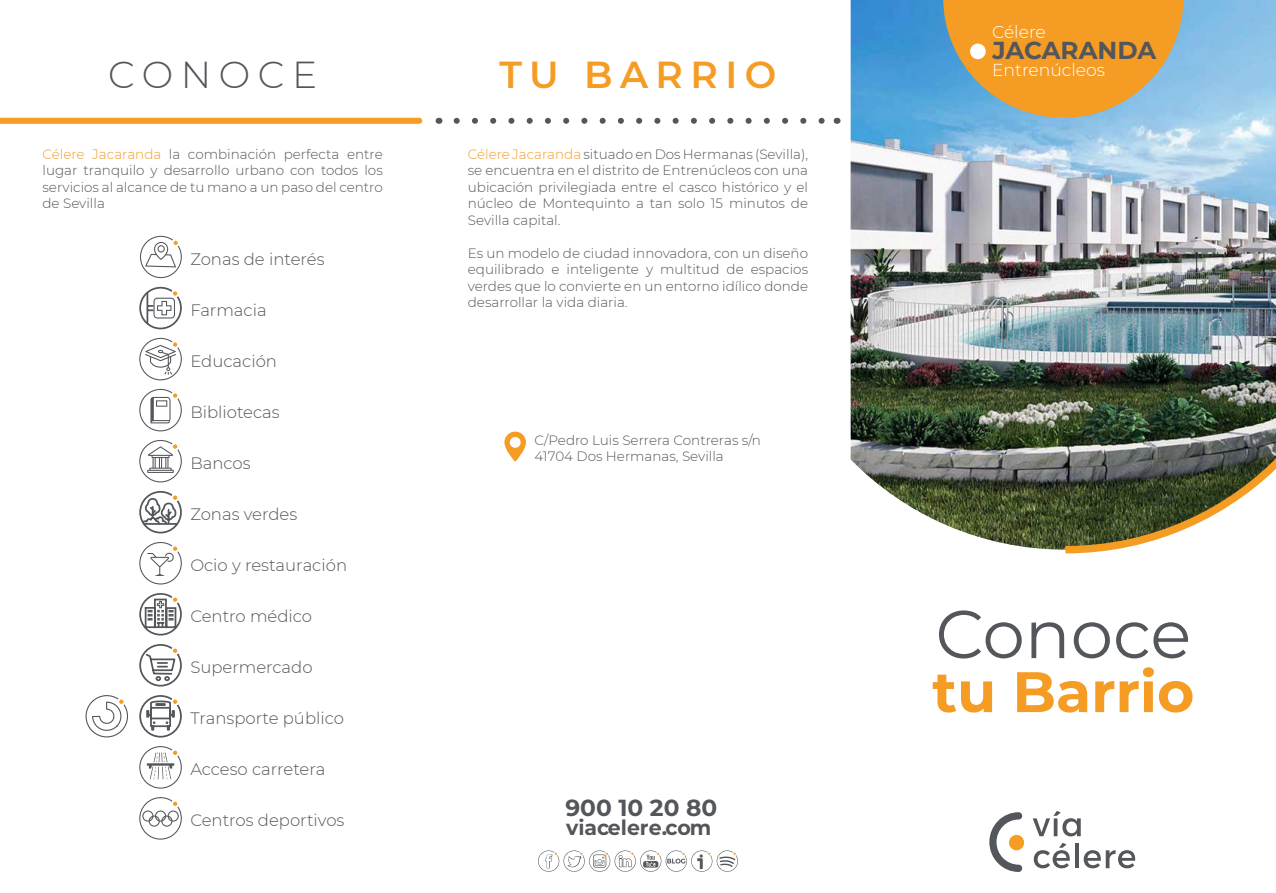
<style>
.page{position:relative;width:1276px;height:893px;background:#fff}
.page>*{position:absolute;margin:0;border:0;box-sizing:border-box;transform-origin:0 0}
.t1{font:67.5px "Montserrat";color:#53565a}
.t2{font:700 57px "Montserrat";color:#f59c24}
.t3{font:600 37.5px "Montserrat";letter-spacing:.2em;color:#f59c24}
.t4{font:300 37.5px "Montserrat";letter-spacing:.2em;color:#53565a}
.t5{font:700 24.6px "Montserrat";letter-spacing:-.005em;color:#53565a}
.t6{font:700 23.25px "Montserrat";color:#53565a}
.t7{font:700 21px "Montserrat";color:#53565a}
.t8{font:300 17.25px "Montserrat";color:#fff}
.t9{font:300 16.5px "Montserrat";color:#53565a}
.t10{font:300 13.5px/16.5px "Montserrat";color:#53565a;text-align:justify}
.s1{color:#f59c24}
</style>
<div class="page">
<img style="left:850px;top:0;width:426px;height:550px">
<svg style="left:1032px;top:811px;width:48px;height:25px"></svg>
<svg style="left:1033px;top:843px;width:37px;height:25px"></svg>
<svg style="left:1075px;top:843px;width:3px;height:25px"></svg>
<svg style="left:1083px;top:850px;width:52px;height:18px"></svg>
<div style="left:1009px;top:835px;width:15px;height:15px;background:#f59c24;border-radius:50%"></div>
<svg style="left:989px;top:812px;width:33px;height:60px"></svg>
<svg style="left:1058px;top:444px;width:218px;height:110px"></svg>
<svg style="left:942px;top:0;width:242px;height:119px;background:#d6a150"></svg>
<svg style="left:456px;top:118px;width:369px;height:6px"></svg>
<div style="left:0;top:118px;width:419px;height:6px;background:#f59c24"></div>
<svg style="left:140px;top:236px;width:42px;height:42px"></svg>
<svg style="left:139px;top:286px;width:43px;height:44px"></svg>
<hr style="left:146px;top:292px;width:2px;height:32px;background:#53565a">
<svg style="left:139px;top:338px;width:43px;height:42px"></svg>
<svg style="left:139px;top:389px;width:43px;height:42px"></svg>
<svg style="left:139px;top:440px;width:43px;height:42px"></svg>
<svg style="left:139px;top:491px;width:43px;height:43px"></svg>
<svg style="left:139px;top:542px;width:43px;height:42px"></svg>
<svg style="left:139px;top:593px;width:43px;height:43px"></svg>
<svg style="left:139px;top:644px;width:43px;height:43px"></svg>
<svg style="left:85px;top:695px;width:43px;height:43px"></svg>
<svg style="left:139px;top:695px;width:43px;height:43px"></svg>
<svg style="left:139px;top:746px;width:43px;height:43px"></svg>
<svg style="left:139px;top:797px;width:43px;height:43px"></svg>
<div style="left:970px;top:44px;width:15px;height:15px;background:#fff;border-radius:50%"></div>
<svg style="left:538px;top:850px;width:200px;height:22px"></svg>
<svg style="left:504px;top:432px;width:22px;height:29px"></svg>
<h3 class="t4" style="left:108px;top:49px;width:211px">CONOCE</h3>
<p class="t10" style="left:43px;top:145px;width:342px"><span class="s1">Célere Jacaranda</span> la combinación perfecta entre lugar tranquilo y desarrollo urbano con todos los servicios al alcance de tu mano a un paso del centro de Sevilla</p>
<p class="t9" style="left:190px;top:248px;width:136px">Zonas de interés</p>
<p class="t9" style="left:190px;top:299px;width:78px">Farmacia</p>
<p class="t9" style="left:190px;top:350px;width:88px">Educación</p>
<p class="t9" style="left:190px;top:401px;width:91px">Bibliotecas</p>
<p class="t9" style="left:190px;top:452px;width:62px">Bancos</p>
<p class="t9" style="left:190px;top:503px;width:108px">Zonas verdes</p>
<p class="t9" style="left:190px;top:554px;width:158px">Ocio y restauración</p>
<p class="t9" style="left:190px;top:605px;width:123px">Centro médico</p>
<p class="t9" style="left:190px;top:656px;width:124px">Supermercado</p>
<p class="t9" style="left:190px;top:707px;width:155px">Transporte público</p>
<p class="t9" style="left:190px;top:758px;width:137px">Acceso carretera</p>
<p class="t9" style="left:190px;top:809px;width:156px">Centros deportivos</p>
<h3 class="t3" style="left:499px;top:48px;width:279px">TU BARRIO</h3>
<p class="t10" style="left:468px;top:145px;width:342px"><span class="s1">Célere Jacaranda</span> situado en Dos Hermanas (Sevilla), se encuentra en el distrito de Entrenúcleos con una ubicación privilegiada entre el casco histórico y el núcleo de Montequinto a tan solo 15 minutos de Sevilla capital.</p>
<p class="t10" style="left:468px;top:244px;width:342px">Es un modelo de ciudad innovadora, con un diseño equilibrado e inteligente y multitud de espacios verdes que lo convierte en un entorno idílico donde desarrollar la vida diaria.</p>
<p class="t10" style="left:534px;top:432px;width:228px">C/Pedro Luis Serrera Contreras s/n<br>41704 Dos Hermanas, Sevilla</p>
<h3 class="t6" style="left:565px;top:791px;width:153px">900 10 20 80</h3>
<h3 class="t7" style="left:566px;top:813px;width:147px">viacelere.com</h3>
<p class="t8" style="left:992px;top:20px;width:55px">Célere</p>
<h3 class="t5" style="left:992px;top:33px;width:165px">JACARANDA</h3>
<p class="t8" style="left:992px;top:59px;width:114px">Entrenúcleos</p>
<h1 class="t1" style="left:935px;top:588px;width:257px">Conoce</h1>
<h2 class="t2" style="left:932px;top:651px;width:264px">tu Barrio</h2>
</div>
